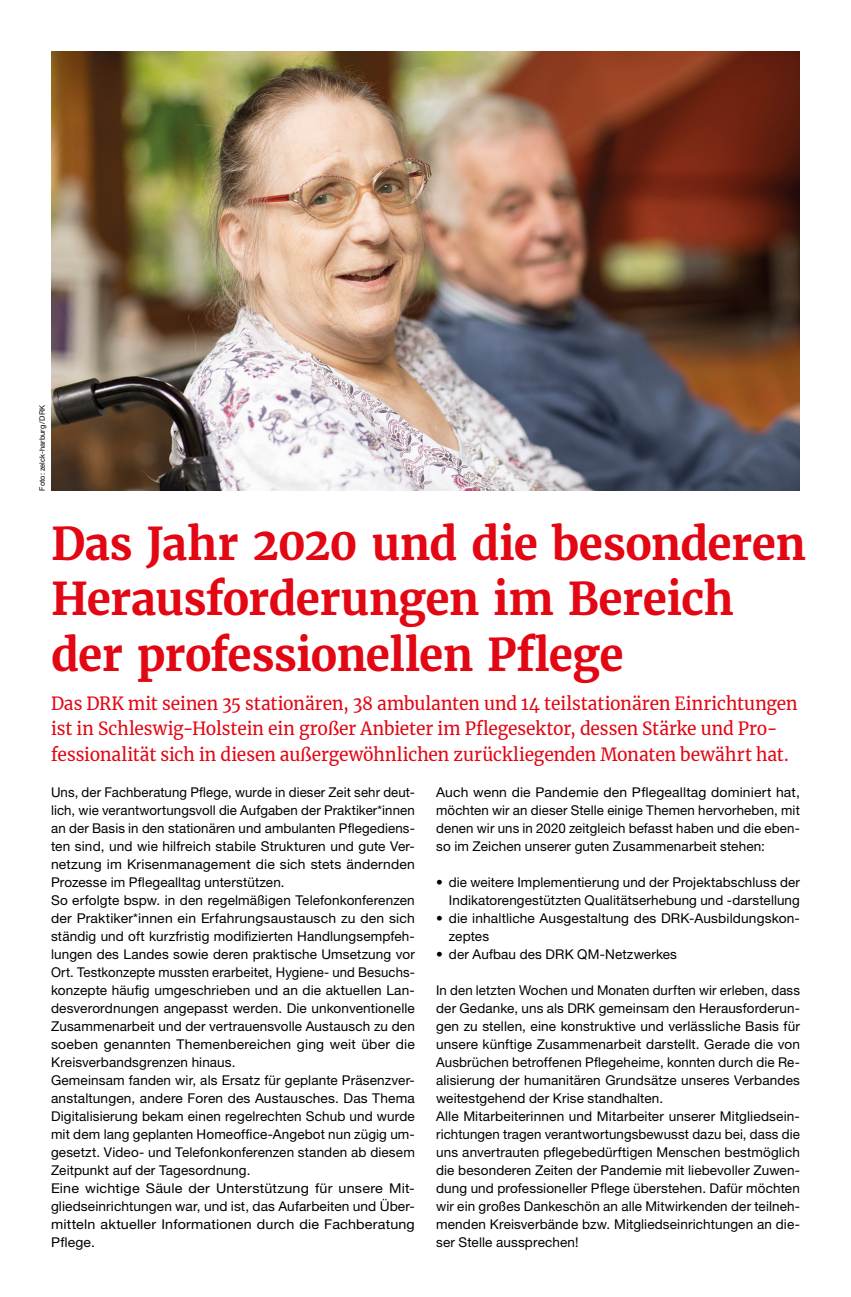
<style>
.page{position:relative;width:851px;height:1297px;background:#fff}
.page>*{position:absolute;margin:0;border:0;box-sizing:border-box;transform-origin:0 0}
.t1{font:700 45px/55.5px "Merriweather";letter-spacing:-.015em;color:#e30613}
.t2{font:18px/25.5px "Merriweather";letter-spacing:-.005em;color:#e30613;scale:.96 1}
.t3{font:13.5px/18px "Helvetica Neue LT Pro";letter-spacing:.01em;color:#000}
.t4{font:7.5px "Helvetica Neue LT Pro";color:#000}
</style>
<div class="page">
<img style="left:51px;top:51px;width:748px;height:440px">
<p class="t4" style="left:38px;top:491px;width:87px;rotate:-90deg">Foto: zelck-harburg/DRK</p>
<h1 class="t1" style="left:51px;top:515px;width:756px">Das Jahr 2020 und die besonderen<br>Herausforderungen im Bereich der professionellen Pflege</h1>
<p class="t2" style="left:51px;top:690px;width:779px">Das DRK mit seinen 35 stationären, 38 ambulanten und 14 teilstationären Einrichtungen ist in Schleswig-Holstein ein großer Anbieter im Pflegesektor, dessen Stärke und Pro&shy;fessionalität sich in diesen außergewöhnlichen zurückliegenden Monaten bewährt hat.</p>
<p class="t3" style="left:51px;top:782px;width:365px">Uns, der Fachberatung Pflege, wurde in dieser Zeit sehr deut&shy;lich, wie verantwortungsvoll die Aufgaben der Praktiker*innen an der Basis in den stationären und ambulanten Pflegediens&shy;ten sind, und wie hilfreich stabile Strukturen und gute Ver&shy;netzung im Krisenmanagement die sich stets ändernden Prozesse im Pflegealltag unterstützen.<br>So erfolgte bspw. in den regelmäßigen Telefonkonferenzen der Praktiker*innen ein Erfahrungsaustausch zu den sich ständig und oft kurzfristig modifizierten Handlungsempfeh&shy;lungen des Landes sowie deren praktische Umsetzung vor Ort. Testkonzepte mussten erarbeitet, Hygiene- und Besuchs&shy;konzepte häufig umgeschrieben und an die aktuellen Lan&shy;desverordnungen angepasst werden. Die unkonventionelle Zusammenarbeit und der vertrauensvolle Austausch zu den soeben genannten Themenbereichen ging weit über die Kreisverbandsgrenzen hinaus.<br>Gemeinsam fanden wir, als Ersatz für geplante Präsenzver&shy;anstaltungen, andere Foren des Austausches. Das Thema Digitalisierung bekam einen regelrechten Schub und wurde mit dem lang geplanten Homeoffice-Angebot nun zügig um&shy;gesetzt. Video- und Telefonkonferenzen standen ab diesem Zeitpunkt auf der Tagesordnung.<br>Eine wichtige Säule der Unterstützung für unsere Mit&shy;gliedseinrichtungen war, und ist, das Aufarbeiten und Über&shy;mitteln aktueller Informationen durch die Fachberatung Pflege.</p>
<p class="t3" style="left:436px;top:782px;width:365px;text-align:justify">Auch wenn die Pandemie den Pflegealltag dominiert hat, möchten wir an dieser Stelle einige Themen hervorheben, mit denen wir uns in 2020 zeitgleich befasst haben und die eben&shy;so im Zeichen unserer guten Zusammenarbeit stehen:</p>
<p class="t3" style="left:436px;top:872px;width:365px;text-align:right">• die weitere Implementierung und der Projektabschluss der<br>Indikatorengestützten Qualitätserhebung und -darstellung</p>
<p class="t3" style="left:449px;top:908px;width:352px;text-indent:-13px">• die inhaltliche Ausgestaltung des DRK-Ausbildungskon&shy;zeptes</p>
<p class="t3" style="left:436px;top:944px;width:242px">• der Aufbau des DRK QM-Netzwerkes</p>
<p class="t3" style="left:436px;top:980px;width:365px">In den letzten Wochen und Monaten durften wir erleben, dass der Gedanke, uns als DRK gemeinsam den Herausforderun&shy;gen zu stellen, eine konstruktive und verlässliche Basis für unsere künftige Zusammenarbeit darstellt. Gerade die von Ausbrüchen betroffenen Pflegeheime, konnten durch die Re&shy;alisierung der humanitären Grundsätze unseres Verbandes weitestgehend der Krise standhalten.<br>Alle Mitarbeiterinnen und Mitarbeiter unserer Mitgliedsein&shy;richtungen tragen verantwortungsbewusst dazu bei, dass die uns anvertrauten pflegebedürftigen Menschen bestmöglich die besonderen Zeiten der Pandemie mit liebevoller Zuwen&shy;dung und professioneller Pflege überstehen. Dafür möchten wir ein großes Dankeschön an alle Mitwirkenden der teilneh&shy;menden Kreisverbände bzw. Mitgliedseinrichtungen an die&shy;ser Stelle aussprechen!</p>
</div>
